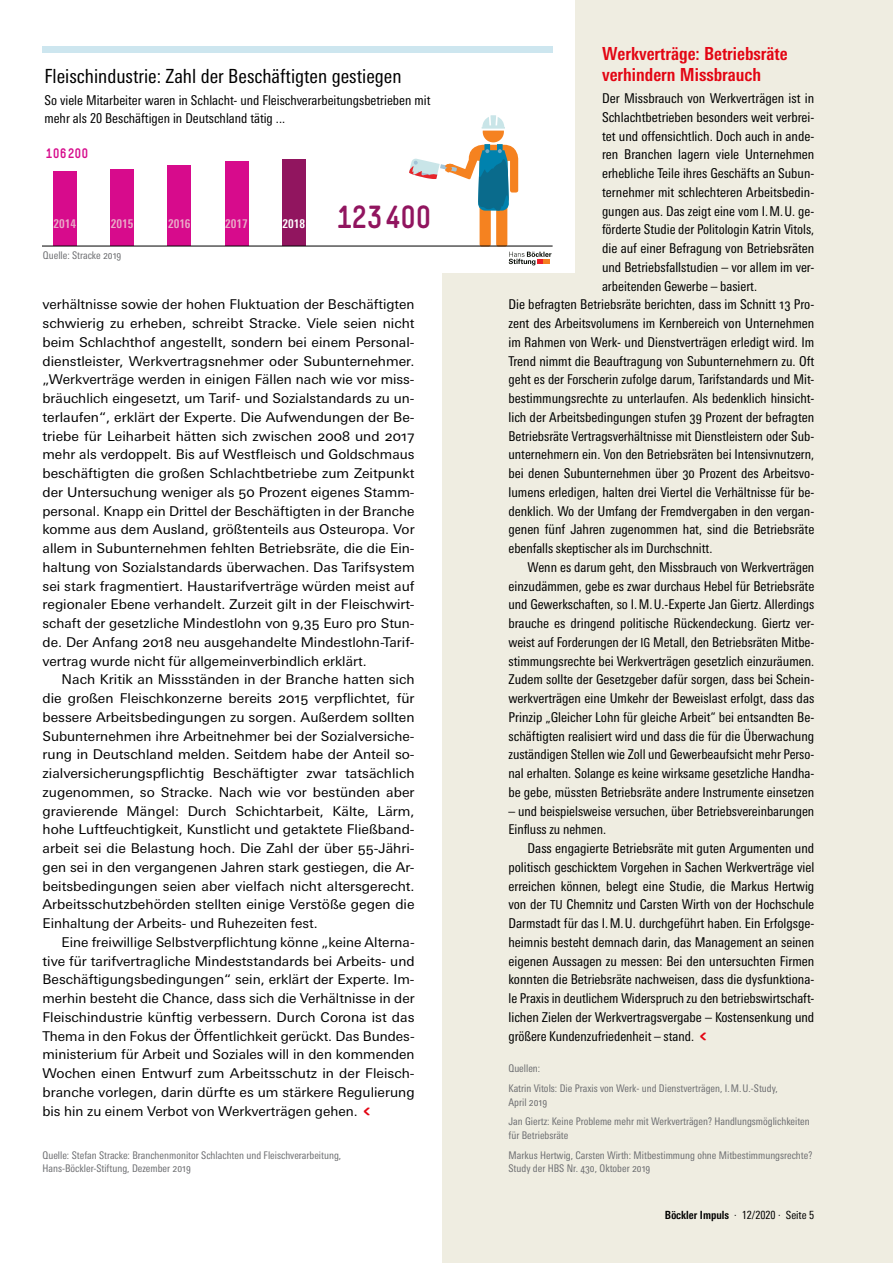
<style>
.page{position:relative;width:893px;height:1263px;background:#fff}
.page>*{position:absolute;margin:0;border:0;box-sizing:border-box;transform-origin:0 0}
.t1{font:31.35px "Simple HBS";letter-spacing:-.025em;color:#91155f}
.t2{font:condensed 19.5px "Univers Next Pro";color:#000}
.t3{font:700 condensed 18px/21px "Univers Next Pro";color:#e30513}
.t4{font:condensed 13.5px/18.8px "Univers Next Pro";color:#000}
.t5{font:13.5px/18.8px "Univers Next Pro";color:#000;text-align:justify}
.t6{font:13.5px "Simple HBS";color:#d70b8c}
.t7{font:700 condensed 12px "Univers Next Pro";color:#eaabc8}
.t8{font:700 condensed 12px "Univers Next Pro";color:#fff}
.t9{font:condensed 11.25px "Univers Next Pro";color:#000}
.t10{font:condensed 10.5px/20px "Univers Next Pro";color:#6d6e71}
.s1{font-family:"Simple HBS";font-size:18px;color:#e30513}
.s2{font-size:12.45px}
.s3{font-family:"Simple HBS";font-stretch:normal;font-size:18px;color:#e30513}
.s4{font-weight:700}
</style>
<div class="page">
<div style="left:442px;top:0;width:451px;height:1263px;background:#efede1"></div>
<div style="left:43px;top:0;width:532px;height:272px;background:#fff"></div>
<div style="left:282px;top:159px;width:24px;height:87px;background:#91155f"></div>
<div style="left:225px;top:161px;width:23px;height:85px;background:#d70b8c"></div>
<div style="left:167px;top:165px;width:24px;height:81px;background:#d70b8c"></div>
<div style="left:110px;top:169px;width:24px;height:77px;background:#d70b8c"></div>
<div style="left:53px;top:171px;width:24px;height:75px;background:#d70b8c"></div>
<svg style="left:409px;top:115px;width:109px;height:131px"></svg>
<div style="left:43px;top:47px;width:510px;height:6px;background:#cde6ef"></div>
<svg style="left:509px;top:252px;width:42px;height:13px"></svg>
<hr style="left:43px;top:246px;width:510px;height:1px;background:#000">
<h2 class="t2" style="left:44px;top:64px;width:359px">Fleischindustrie: Zahl der Beschäftigten gestiegen</h2>
<p class="t4" style="left:44px;top:91px;width:387px;line-height:18px">So viele Mitarbeiter waren in Schlacht- und Fleischverarbeitungsbetrieben mit mehr als 20 Beschäftigen in Deutschland tätig ...</p>
<p class="t6" style="left:46px;top:146px;width:44px">106200</p>
<p class="t7" style="left:53px;top:217px;width:24px">2014</p>
<p class="t7" style="left:111px;top:217px;width:24px">2015</p>
<p class="t7" style="left:168px;top:217px;width:24px">2016</p>
<p class="t7" style="left:225px;top:217px;width:24px">2017</p>
<p class="t8" style="left:283px;top:217px;width:24px">2018</p>
<p class="t10" style="left:43px;top:246px;width:80px">Quelle: Stracke 2019</p>
<h1 class="t1" style="left:337px;top:200px;width:97px">123400</h1>
<p class="t5" style="left:43px;top:295px;width:374px">verhältnisse sowie der hohen Fluktuation der Beschäftigten schwierig zu erheben, schreibt Stracke. Viele seien nicht beim Schlachthof angestellt, sondern bei einem Personal&shy;dienstleister, Werkvertragsnehmer oder Subunternehmer. „Werkverträge werden in einigen Fällen nach wie vor miss&shy;bräuchlich eingesetzt, um Tarif- und Sozialstandards zu un&shy;terlaufen“, erklärt der Experte. Die Aufwendungen der Be&shy;triebe für Leiharbeit hätten sich zwischen 2008 und 2017 mehr als verdoppelt. Bis auf Westfleisch und Goldschmaus beschäftigten die großen Schlachtbetriebe zum Zeitpunkt der Untersuchung weniger als 50 Prozent eigenes Stamm&shy;personal. Knapp ein Drittel der Beschäftigten in der Branche komme aus dem Ausland, größtenteils aus Osteuropa. Vor allem in Subunternehmen fehlten Betriebsräte, die die Ein&shy;haltung von Sozialstandards überwachen. Das Tarifsystem sei stark fragmentiert. Haustarifverträge würden meist auf regionaler Ebene verhandelt. Zurzeit gilt in der Fleischwirt&shy;schaft der gesetzliche Mindestlohn von 9,35 Euro pro Stun&shy;de. Der Anfang 2018 neu ausgehandelte Mindestlohn-Tarif&shy;vertrag wurde nicht für allgemeinverbindlich erklärt.</p>
<p class="t5" style="left:43px;top:670px;width:374px;text-indent:19px">Nach Kritik an Missständen in der Branche hatten sich die großen Fleischkonzerne bereits 2015 verpflichtet, für bessere Arbeitsbedingungen zu sorgen. Außerdem sollten Subunternehmen ihre Arbeitnehmer bei der Sozialversiche&shy;rung in Deutschland melden. Seitdem habe der Anteil so&shy;zialversicherungspflichtig Beschäftigter zwar tatsächlich zugenommen, so Stracke. Nach wie vor bestünden aber gravierende Mängel: Durch Schichtarbeit, Kälte, Lärm, hohe Luftfeuchtigkeit, Kunstlicht und getaktete Fließband&shy;arbeit sei die Belastung hoch. Die Zahl der über 55-Jähri&shy;gen sei in den vergangenen Jahren stark gestiegen, die Ar&shy;beitsbedingungen seien aber vielfach nicht altersgerecht.<br>Arbeitsschutzbehörden stellten einige Verstöße gegen die Einhaltung der Arbeits- und Ruhezeiten fest.</p>
<p class="t5" style="left:43px;top:933px;width:374px;text-indent:19px">Eine freiwillige Selbstverpflichtung könne „keine Alterna&shy;tive für tarifvertragliche Mindeststandards bei Arbeits- und Beschäftigungsbedingungen“ sein, erklärt der Experte. Im&shy;merhin besteht die Chance, dass sich die Verhältnisse in der Fleischindustrie künftig verbessern. Durch Corona ist das Thema in den Fokus der Öffentlichkeit gerückt. Das Bundes&shy;ministerium für Arbeit und Soziales will in den kommenden Wochen einen Entwurf zum Arbeitsschutz in der Fleisch&shy;branche vorlegen, darin dürfte es um stärkere Regulierung bis hin zu einem Verbot von Werkverträgen gehen.<span class="s1">&lt;</span></p>
<p class="t10" style="left:43px;top:1148px;width:300px;line-height:13.5px">Quelle: Stefan Stracke: Branchenmonitor Schlachten und Fleischverarbeitung,<br>Hans-Böckler-Stiftung, Dezember 2019</p>
<h3 class="t3" style="left:602px;top:43px;width:187px">Werkverträge: Betriebsräte verhindern Missbrauch</h3>
<p class="t4" style="left:602px;top:89px;width:214px">Der Missbrauch von Werkverträgen ist in</p>
<p class="t4" style="left:602px;top:108px;width:214px">Schlachtbetrieben besonders weit verbrei-</p>
<p class="t4" style="left:602px;top:126px;width:214px">tet und offensichtlich. Doch auch in ande-</p>
<p class="t4" style="left:602px;top:145px;width:214px">ren Branchen lagern viele Unternehmen</p>
<p class="t4" style="left:602px;top:164px;width:214px">erhebliche Teile ihres Geschäfts an Subun-</p>
<p class="t4" style="left:602px;top:183px;width:214px">ternehmer mit schlechteren Arbeitsbedin-</p>
<p class="t4" style="left:602px;top:201px;width:214px">gungen aus. Das zeigt eine vom I.M.U. ge-</p>
<p class="t4" style="left:602px;top:220px;width:214px">förderte Studie der Politologin Katrin Vitols,</p>
<p class="t4" style="left:602px;top:239px;width:214px">die auf einer Befragung von Betriebsräten</p>
<p class="t4" style="left:602px;top:258px;width:214px">und Betriebsfallstudien – vor allem im ver-</p>
<p class="t4" style="left:602px;top:276px;width:157px">arbeitenden Gewerbe – basiert.</p>
<p class="t4" style="left:508px;top:295px;width:307px">Die befragten Betriebsräte berichten, dass im Schnitt 13 Pro-</p>
<p class="t4" style="left:508px;top:314px;width:307px">zent des Arbeitsvolumens im Kernbereich von Unternehmen</p>
<p class="t4" style="left:508px;top:333px;width:307px">im Rahmen von Werk- und Dienstverträgen erledigt wird. Im</p>
<p class="t4" style="left:508px;top:351px;width:307px">Trend nimmt die Beauftragung von Subunternehmern zu. Oft</p>
<p class="t4" style="left:508px;top:370px;width:307px">geht es der Forscherin zufolge darum, Tarifstandards und Mit-</p>
<p class="t4" style="left:508px;top:389px;width:307px">bestimmungsrechte zu unterlaufen. Als bedenklich hinsicht-</p>
<p class="t4" style="left:508px;top:408px;width:307px">lich der Arbeitsbedingungen stufen 39 Prozent der befragten</p>
<p class="t4" style="left:508px;top:426px;width:307px">Betriebsräte Vertragsverhältnisse mit Dienstleistern oder Sub-</p>
<p class="t4" style="left:508px;top:445px;width:307px">unternehmern ein. Von den Betriebsräten bei Intensivnutzern,</p>
<p class="t4" style="left:508px;top:464px;width:307px">bei denen Subunternehmen über 30 Prozent des Arbeitsvo-</p>
<p class="t4" style="left:508px;top:483px;width:307px">lumens erledigen, halten drei Viertel die Verhältnisse für be-</p>
<p class="t4" style="left:508px;top:501px;width:307px">denklich. Wo der Umfang der Fremdvergaben in den vergan-</p>
<p class="t4" style="left:508px;top:520px;width:307px">genen fünf Jahren zugenommen hat, sind die Betriebsräte</p>
<p class="t4" style="left:508px;top:539px;width:205px">ebenfalls skeptischer als im Durchschnitt.</p>
<p class="t4" style="left:528px;top:558px;width:288px">Wenn es darum geht, den Missbrauch von Werkverträgen</p>
<p class="t4" style="left:508px;top:576px;width:307px">einzudämmen, gebe es zwar durchaus Hebel für Betriebsräte</p>
<p class="t4" style="left:508px;top:595px;width:307px">und Gewerkschaften, so I.M.U.-Experte Jan Giertz. Allerdings</p>
<p class="t4" style="left:508px;top:614px;width:307px">brauche es dringend politische Rückendeckung. Giertz ver-</p>
<p class="t4" style="left:508px;top:633px;width:307px">weist auf Forderungen der <span class="s2">IG</span> Metall, den Betriebsräten Mitbe-</p>
<p class="t4" style="left:508px;top:651px;width:307px">stimmungsrechte bei Werkverträgen gesetzlich einzuräumen.</p>
<p class="t4" style="left:508px;top:670px;width:307px">Zudem sollte der Gesetzgeber dafür sorgen, dass bei Schein-</p>
<p class="t4" style="left:508px;top:689px;width:307px">werkverträgen eine Umkehr der Beweislast erfolgt, dass das</p>
<p class="t4" style="left:508px;top:708px;width:307px">Prinzip „Gleicher Lohn für gleiche Arbeit“ bei entsandten Be-</p>
<p class="t4" style="left:508px;top:726px;width:307px">schäftigten realisiert wird und dass die für die Überwachung</p>
<p class="t4" style="left:508px;top:745px;width:307px">zuständigen Stellen wie Zoll und Gewerbeaufsicht mehr Perso-</p>
<p class="t4" style="left:508px;top:764px;width:307px">nal erhalten. Solange es keine wirksame gesetzliche Handha-</p>
<p class="t4" style="left:508px;top:783px;width:307px">be gebe, müssten Betriebsräte andere Instrumente einsetzen</p>
<p class="t4" style="left:508px;top:801px;width:307px">– und beispielsweise versuchen, über Betriebsvereinbarungen<br>Einfluss zu nehmen.</p>
<p class="t4" style="left:508px;top:839px;width:307px;text-align:justify;text-indent:19px">Dass engagierte Betriebsräte mit guten Argumenten und politisch geschicktem Vorgehen in Sachen Werkverträge viel erreichen können, belegt eine Studie, die Markus Hertwig von der <span class="s2">TU</span> Chemnitz und Carsten Wirth von der Hochschule Darmstadt für das I.M.U. durchgeführt haben. Ein Erfolgsge&shy;heimnis besteht demnach darin, das Management an seinen eigenen Aussagen zu messen: Bei den untersuchten Firmen konnten die Betriebsräte nachweisen, dass die dysfunktiona&shy;le Praxis in deutlichem Widerspruch zu den betriebswirtschaft&shy;lichen Zielen der Werkvertragsvergabe – Kostensenkung und größere Kundenzufriedenheit – stand.<span class="s3">&lt;</span></p>
<p class="t10" style="left:508px;top:1058px;width:271px">Quellen:<br>Katrin Vitols: Die Praxis von Werk- und Dienstverträgen, I.M.U.-Study,</p>
<p class="t10" style="left:508px;top:1092px;width:303px">April 2019<br>Jan Giertz: Keine Probleme mehr mit Werkverträgen? Handlungsmöglichkeiten</p>
<p class="t10" style="left:508px;top:1125px;width:305px">für Betriebsräte<br>Markus Hertwig, Carsten Wirth: Mitbestimmung ohne Mitbestimmungsrechte?</p>
<p class="t10" style="left:508px;top:1158px;width:143px">Study der HBS Nr. 430, Oktober 2019</p>
<p class="t9" style="left:665px;top:1208px;width:151px"><span class="s4">Böckler Impuls</span> · 12/2020 · Seite 5</p>
</div>
